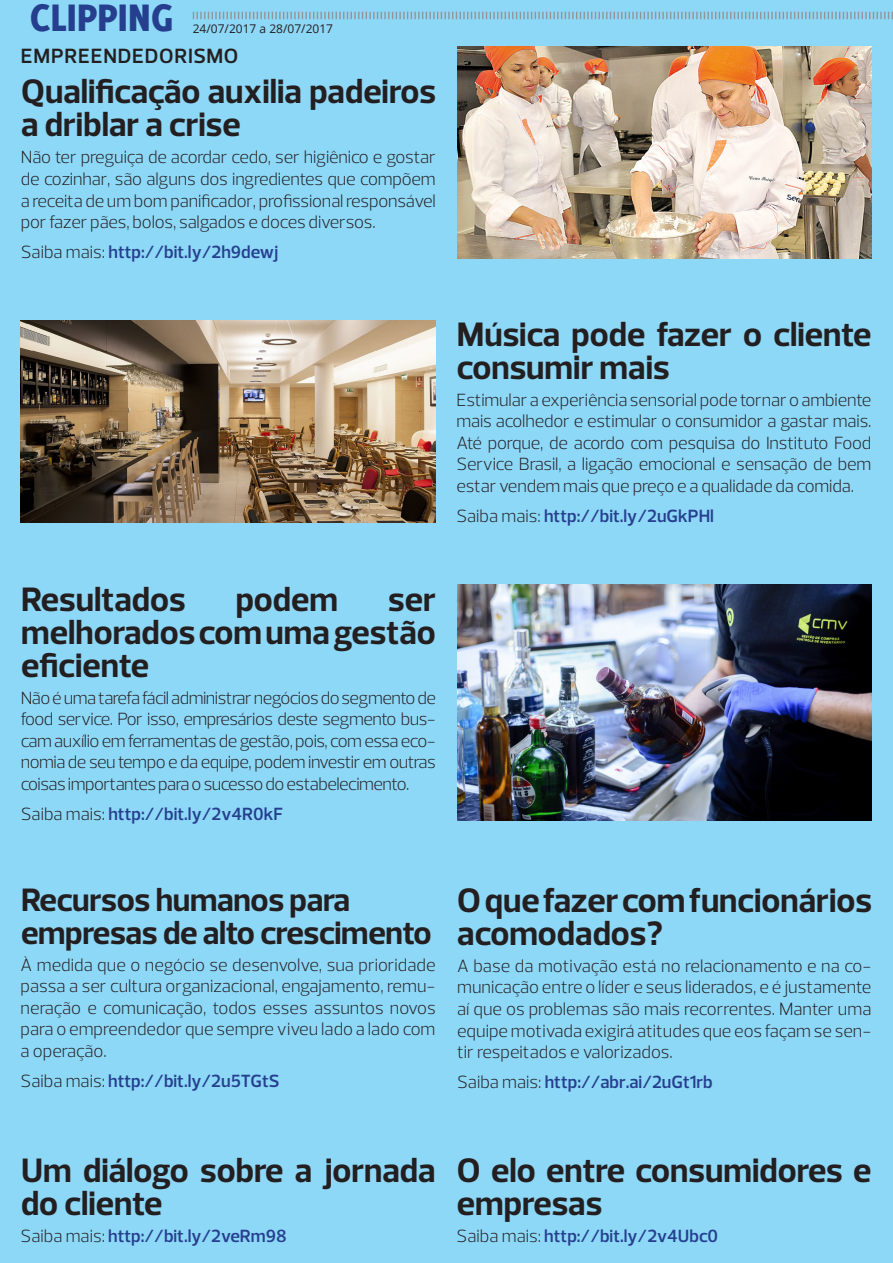
<style>
.page{position:relative;width:893px;height:1263px;background:#8dd7f7}
.page>*{position:absolute;margin:0;border:0;box-sizing:border-box;transform-origin:0 0}
.t1{font:800 42px "Delicious";color:#253f8e}
.t2{font:700 34.5px/33px "Prelo";color:#231f20}
.t3{font:700 33px/33px "Prelo";letter-spacing:-.01em;color:#231f20}
.t4{font:600 21px "Prelo";letter-spacing:.04em;color:#231f20}
.t5{font:300 18px/21.6px "Prelo";letter-spacing:-.01em;color:#231f20;text-align:justify}
.t6{font:600 18px "Prelo";color:#253f8e}
.t7{font:12px "Open Sans";color:#231f20}
.s1{font-weight:300;color:#231f20}
</style>
<div class="page">
<svg style="left:193px;top:12px;width:700px;height:7px"></svg>
<img style="left:457px;top:47px;width:415px;height:211px">
<img style="left:21px;top:320px;width:415px;height:202px">
<img style="left:457px;top:585px;width:414px;height:235px">
<h1 class="t1" style="left:30px;top:-7px;width:145px">CLIPPING</h1>
<p class="t7" style="left:193px;top:20px;width:142px">24/07/2017 a 28/07/2017</p>
<p class="t4" style="left:21px;top:43px;width:219px">EMPREENDEDORISMO</p>
<p class="t2" style="left:21px;top:75px;width:416px">Qualificação auxilia padeiros a driblar a crise</p>
<p class="t5" style="left:21px;top:147px;width:417px">Não ter preguiça de acordar cedo, ser higiênico e gostar de cozinhar, são alguns dos ingredientes que compõem a receita de um bom panificador, profissional responsável por fazer pães, bolos, salgados e doces diversos.</p>
<p class="t6" style="left:21px;top:241px;width:259px"><span class="s1">Saiba mais:</span> http://bit.ly/2h9dewj</p>
<p class="t2" style="left:457px;top:318px;width:416px">Música pode fazer o cliente consumir mais</p>
<p class="t5" style="left:456px;top:389px;width:417px">Estimular a experiência sensorial pode tornar o ambiente mais acolhedor e estimular o consumidor a gastar mais.<br>Até porque, de acordo com pesquisa do Instituto Food Service Brasil, a ligação emocional e sensação de bem estar vendem mais que preço e a qualidade da comida.</p>
<p class="t6" style="left:456px;top:505px;width:259px"><span class="s1">Saiba mais:</span> http://bit.ly/2uGkPHl</p>
<p class="t2" style="left:21px;top:583px;width:166px">Resultados</p>
<p class="t2" style="left:236px;top:583px;width:104px">podem</p>
<p class="t2" style="left:21px;top:583px;width:416px;text-align:justify;text-indent:367px">ser melhorados com uma gestão eficiente</p>
<p class="t5" style="left:21px;top:687px;width:417px">Não é uma tarefa fácil administrar negócios do segmento de food service. Por isso, empresários deste segmento bus&shy;cam auxílio em ferramentas de gestão, pois, com essa eco&shy;nomia de seu tempo e da equipe, podem investir em outras coisas importantes para o sucesso do estabelecimento.</p>
<p class="t6" style="left:21px;top:803px;width:264px"><span class="s1">Saiba mais:</span> http://bit.ly/2v4R0kF</p>
<p class="t3" style="left:21px;top:883px;width:412px">Recursos humanos para empresas de alto crescimento</p>
<p class="t5" style="left:21px;top:954px;width:417px">À medida que o negócio se desenvolve, sua prioridade passa a ser cultura organizacional, engajamento, remu&shy;neração e comunicação, todos esses assuntos novos para o empreendedor que sempre viveu lado a lado com a operação.</p>
<p class="t6" style="left:21px;top:1070px;width:260px"><span class="s1">Saiba mais:</span> http://bit.ly/2u5TGtS</p>
<p class="t2" style="left:457px;top:884px;width:416px">O que fazer com funcionários acomodados?</p>
<p class="t5" style="left:457px;top:955px;width:416px">A base da motivação está no relacionamento e na co&shy;municação entre o líder e seus liderados, e é justamente aí que os problemas são mais recorrentes. Manter uma equipe motivada exigirá atitudes que eos façam se sen&shy;tir respeitados e valorizados.</p>
<p class="t6" style="left:457px;top:1071px;width:257px"><span class="s1">Saiba mais:</span> http://abr.ai/2uGt1rb</p>
<p class="t2" style="left:21px;top:1154px;width:416px">Um diálogo sobre a jornada do cliente</p>
<p class="t6" style="left:21px;top:1224px;width:268px"><span class="s1">Saiba mais:</span> http://bit.ly/2veRm98</p>
<p class="t2" style="left:457px;top:1154px;width:416px">O elo entre consumidores e empresas</p>
<p class="t6" style="left:457px;top:1224px;width:263px"><span class="s1">Saiba mais:</span> http://bit.ly/2v4Ubc0</p>
</div>
